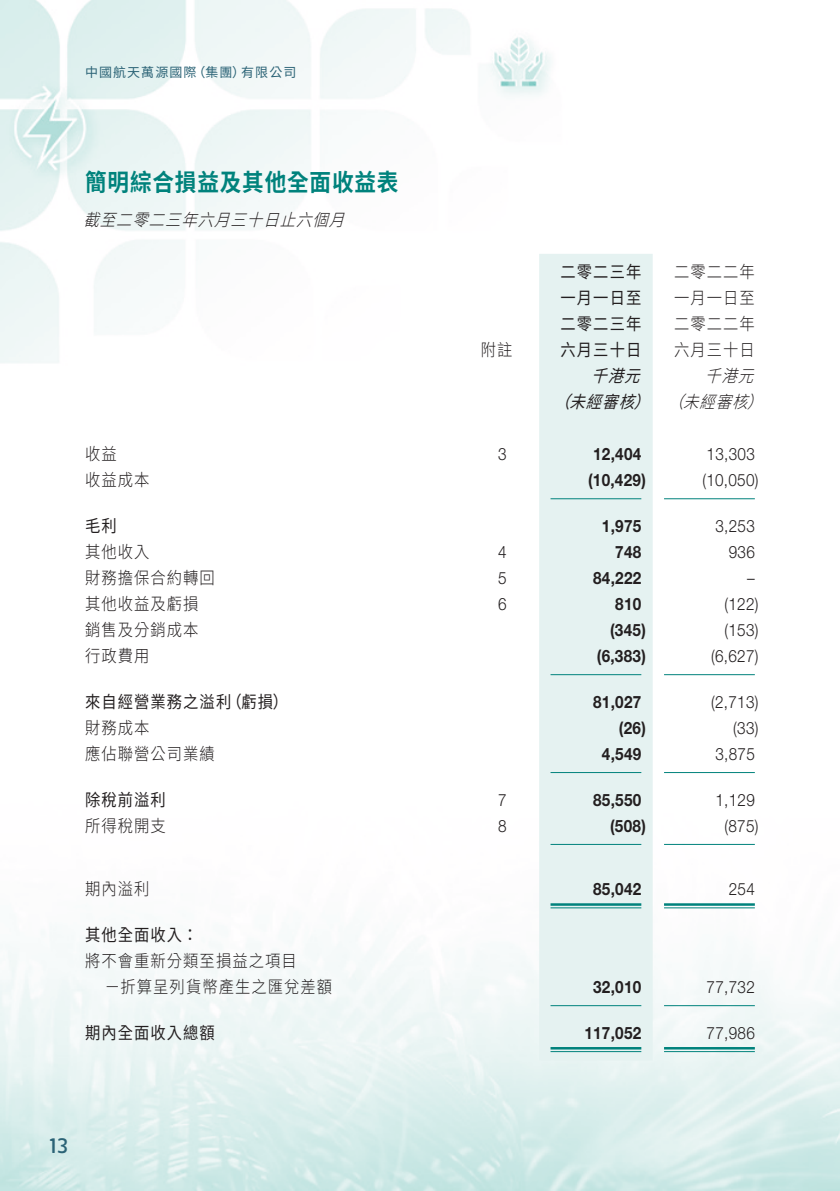
<style>
.page{position:relative;width:840px;height:1191px;background:#fff}
.page>*{position:absolute;margin:0;border:0;box-sizing:border-box;transform-origin:0 0}
.Heading_1{font:700 24px "Source Han Sans TC";letter-spacing:.04em;color:#00827c;scale:.9 1}
.t1{font:20px "Hermes";color:#2b6376}
.Body_Text{font:300 17px "Source Han Sans TC";letter-spacing:.07em;color:#231f20;scale:.9 1}
.Body_Text-2{font:700 17px "Helvetica Neue LT Std";letter-spacing:.02em;color:#231f20;scale:.9 1}
.Body_Text-3{font:300 17px "Helvetica Neue LT Std";letter-spacing:.02em;color:#231f20;scale:.9 1}
.Body_Text-4{font:17px "Source Han Sans TC";letter-spacing:.07em;color:#231f20;scale:.9 1}
.Body_Text-5{font:italic 300 17px "Source Han Sans TC";color:#231f20;scale:.9 1}
.Body_Text-6{font:italic 17px "Source Han Sans TC";color:#231f20;scale:.9 1}
.t2{font:13px "Source Han Sans TC";letter-spacing:.08em;color:#2b6376}
.s1{font-weight:300}
</style>
<div class="page">
<img style="left:0;top:0;width:839px;height:1191px">
<div style="left:539px;top:254px;width:113px;height:806px;background:#e5f2f1"></div>
<hr style="left:550px;top:498px;width:91px;height:1px;background:#00827c">
<hr style="left:663px;top:498px;width:91px;height:1px;background:#00827c">
<hr style="left:550px;top:674px;width:91px;height:1px;background:#00827c">
<hr style="left:663px;top:674px;width:91px;height:1px;background:#00827c">
<hr style="left:550px;top:772px;width:91px;height:1px;background:#00827c">
<hr style="left:663px;top:772px;width:91px;height:1px;background:#00827c">
<hr style="left:550px;top:844px;width:91px;height:1px;background:#00827c">
<hr style="left:663px;top:844px;width:91px;height:1px;background:#00827c">
<hr style="left:550px;top:903px;width:91px;height:2px;background:#00827c">
<hr style="left:550px;top:907px;width:91px;height:1px;background:#00827c">
<hr style="left:663px;top:903px;width:91px;height:2px;background:#00827c">
<hr style="left:663px;top:907px;width:91px;height:1px;background:#00827c">
<hr style="left:550px;top:1005px;width:91px;height:1px;background:#00827c">
<hr style="left:663px;top:1005px;width:91px;height:1px;background:#00827c">
<hr style="left:550px;top:1047px;width:91px;height:2px;background:#00827c">
<hr style="left:550px;top:1051px;width:91px;height:1px;background:#00827c">
<hr style="left:663px;top:1047px;width:91px;height:2px;background:#00827c">
<hr style="left:663px;top:1051px;width:91px;height:1px;background:#00827c">
<p class="t2" style="left:192px;top:65px;width:54px">（集團）</p>
<p class="t2" style="left:85px;top:65px;width:113px">中國航天萬源國際</p>
<p class="t2" style="left:241px;top:65px;width:57px">有限公司</p>
<p class="Heading_1" style="left:85px;top:169px;width:349px">簡明綜合損益及其他全面收益表</p>
<p class="Body_Text-5" style="left:83px;top:210px;width:305px">截至二零二三年六月三十日止六個月</p>
<p class="Body_Text" style="left:85px;top:444px;width:37px">收益</p>
<p class="Body_Text" style="left:85px;top:470px;width:73px">收益成本</p>
<p class="Body_Text-4" style="left:85px;top:516px;width:37px">毛利</p>
<p class="Body_Text" style="left:85px;top:542px;width:73px">其他收入</p>
<p class="Body_Text" style="left:85px;top:568px;width:146px">財務擔保合約轉回</p>
<p class="Body_Text" style="left:85px;top:594px;width:127px">其他收益及虧損</p>
<p class="Body_Text" style="left:85px;top:620px;width:127px">銷售及分銷成本</p>
<p class="Body_Text" style="left:85px;top:646px;width:73px">行政費用</p>
<p class="Body_Text-4" style="left:226px;top:692px;width:70px">（虧損(</p>
<p class="Body_Text-4" style="left:85px;top:692px;width:164px">來自經營業務之溢利</p>
<p class="Body_Text" style="left:85px;top:718px;width:73px">財務成本</p>
<p class="Body_Text" style="left:85px;top:744px;width:146px">應佔聯營公司業績</p>
<p class="Body_Text-4" style="left:85px;top:789px;width:91px">除稅前溢利</p>
<p class="Body_Text" style="left:85px;top:815px;width:91px">所得稅開支</p>
<p class="Body_Text" style="left:85px;top:879px;width:73px">期內溢利</p>
<p class="Body_Text-4" style="left:85px;top:925px;width:127px">其他全面收入：</p>
<p class="Body_Text" style="left:85px;top:951px;width:236px">將不會重新分類至損益之項目</p>
<p class="Body_Text" style="left:105px;top:977px;width:254px">－折算呈列貨幣產生之匯兌差額</p>
<p class="Body_Text-4" style="left:85px;top:1022px;width:146px">期內全面收入總額</p>
<p class="t1" style="left:49px;top:1133px;width:20px">13</p>
<p class="Body_Text" style="left:480px;top:340px;width:37px">附註</p>
<p class="Body_Text-4" style="left:560px;top:262px;width:91px">二零二三年</p>
<p class="Body_Text-4" style="left:560px;top:288px;width:91px">一月一日至</p>
<p class="Body_Text-4" style="left:560px;top:314px;width:91px">二零二三年</p>
<p class="Body_Text-4" style="left:560px;top:340px;width:91px">六月三十日</p>
<p class="Body_Text-6" style="left:591px;top:366px;width:69px">千港元</p>
<p class="Body_Text" style="left:673px;top:262px;width:91px">二零二二年</p>
<p class="Body_Text" style="left:673px;top:288px;width:91px">一月一日至</p>
<p class="Body_Text" style="left:673px;top:314px;width:91px">二零二二年</p>
<p class="Body_Text" style="left:673px;top:340px;width:91px">六月三十日</p>
<p class="Body_Text-5" style="left:704px;top:366px;width:69px">千港元</p>
<p class="Body_Text-6" style="left:554px;top:392px;width:33px">（</p>
<p class="Body_Text-6" style="left:633px;top:392px;width:71px">）<span class="s1">（</span></p>
<p class="Body_Text-5" style="left:746px;top:392px;width:33px">(</p>
<p class="Body_Text-6" style="left:569px;top:392px;width:87px">未經審核</p>
<p class="Body_Text-5" style="left:682px;top:392px;width:87px">未經審核</p>
<p class="Body_Text-3" style="left:497px;top:443px;width:11px">3</p>
<p class="Body_Text-2" style="left:592px;top:443px;width:55px">12,404</p>
<p class="Body_Text-3" style="left:706px;top:443px;width:55px">13,303</p>
<p class="Body_Text-2" style="left:587px;top:469px;width:66px">)10,429(</p>
<p class="Body_Text-3" style="left:702px;top:469px;width:64px">)10,050(</p>
<p class="Body_Text-2" style="left:601px;top:515px;width:45px">1,975</p>
<p class="Body_Text-3" style="left:715px;top:515px;width:45px">3,253</p>
<p class="Body_Text-3" style="left:497px;top:541px;width:11px">4</p>
<p class="Body_Text-2" style="left:615px;top:541px;width:30px">748</p>
<p class="Body_Text-3" style="left:728px;top:541px;width:30px">936</p>
<p class="Body_Text-3" style="left:497px;top:567px;width:11px">5</p>
<p class="Body_Text-2" style="left:592px;top:567px;width:55px">84,222</p>
<p class="Body_Text-3" style="left:746px;top:567px;width:10px">–</p>
<p class="Body_Text-3" style="left:497px;top:593px;width:11px">6</p>
<p class="Body_Text-2" style="left:615px;top:593px;width:30px">810</p>
<p class="Body_Text-3" style="left:724px;top:593px;width:39px">)122(</p>
<p class="Body_Text-2" style="left:609px;top:619px;width:41px">)345(</p>
<p class="Body_Text-3" style="left:724px;top:619px;width:39px">)153(</p>
<p class="Body_Text-2" style="left:596px;top:645px;width:56px">)6,383(</p>
<p class="Body_Text-3" style="left:710px;top:645px;width:54px">)6,627(</p>
<p class="Body_Text-2" style="left:592px;top:691px;width:55px">81,027</p>
<p class="Body_Text-3" style="left:710px;top:691px;width:54px">)2,713(</p>
<p class="Body_Text-2" style="left:618px;top:717px;width:31px">)26(</p>
<p class="Body_Text-3" style="left:732px;top:717px;width:30px">)33(</p>
<p class="Body_Text-2" style="left:601px;top:743px;width:45px">4,549</p>
<p class="Body_Text-3" style="left:715px;top:743px;width:45px">3,875</p>
<p class="Body_Text-3" style="left:497px;top:789px;width:11px">7</p>
<p class="Body_Text-2" style="left:592px;top:789px;width:55px">85,550</p>
<p class="Body_Text-3" style="left:715px;top:789px;width:45px">1,129</p>
<p class="Body_Text-3" style="left:497px;top:815px;width:11px">8</p>
<p class="Body_Text-2" style="left:609px;top:815px;width:41px">)508(</p>
<p class="Body_Text-3" style="left:724px;top:815px;width:39px">)875(</p>
<p class="Body_Text-2" style="left:592px;top:878px;width:55px">85,042</p>
<p class="Body_Text-3" style="left:728px;top:878px;width:30px">254</p>
<p class="Body_Text-2" style="left:592px;top:976px;width:55px">32,010</p>
<p class="Body_Text-3" style="left:706px;top:976px;width:55px">77,732</p>
<p class="Body_Text-2" style="left:584px;top:1022px;width:65px">117,052</p>
<p class="Body_Text-3" style="left:706px;top:1022px;width:55px">77,986</p>
</div>
